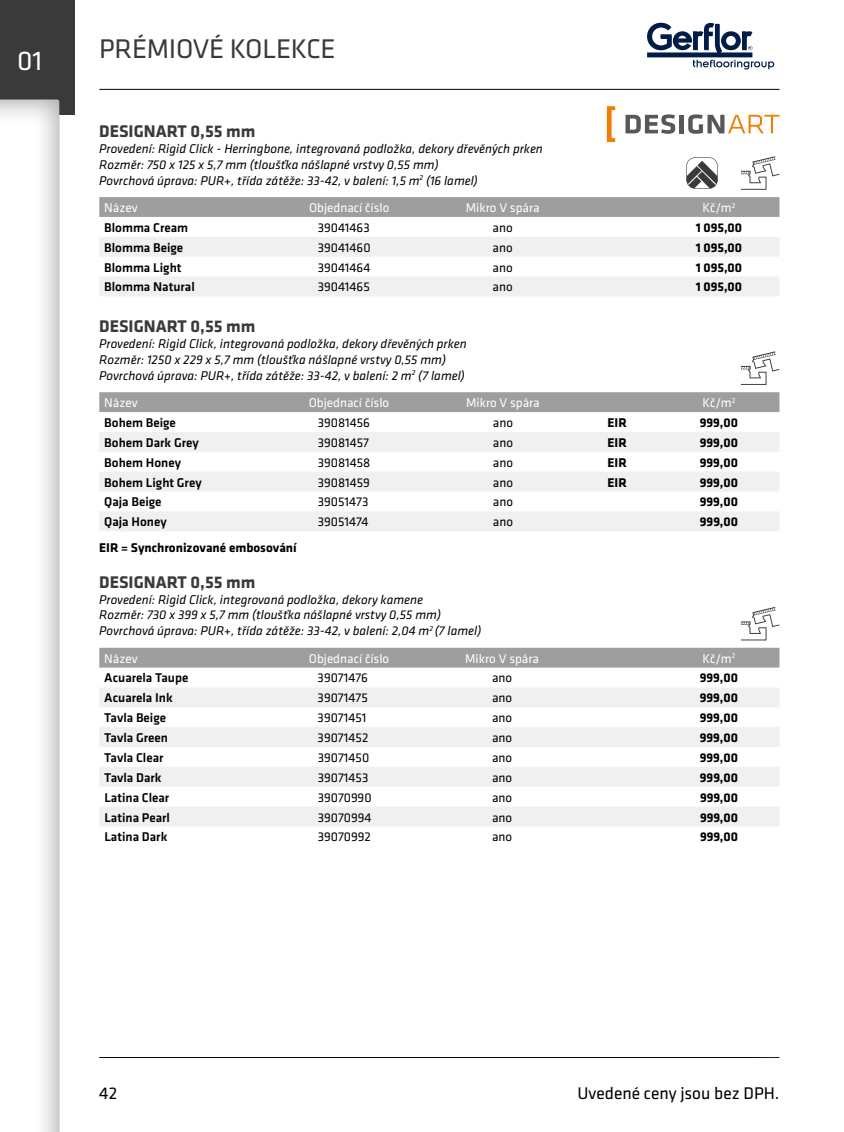
<style>
.page{position:relative;width:844px;height:1132px;background:#fff}
.page>*{position:absolute;margin:0;border:0;box-sizing:border-box;transform-origin:0 0}
.t1{font:28px "Klavika";letter-spacing:-.01em;color:#393a39}
.t2{font:28px "Klavika";color:#fff}
.t3{font:700 17.5px "Klavika";color:#393a39}
.t4{font:17.5px "Klavika";color:#000}
.t5{font:italic 13.12px/15.8px "Klavika";color:#000}
.t6{font:13.12px "Klavika";color:#000}
.t7{font:500 13.12px "Klavika";color:#000}
.t8{font:700 13.12px "Klavika";color:#000}
.t9{font:13.12px "Klavika";color:#fff}
</style>
<div class="page">
<hr style="left:99px;top:1056px;width:680px;height:1px;background:#000">
<div style="left:99px;top:197px;width:680px;height:20px;background:#9c9e9f"></div>
<svg style="left:99px;top:237px;width:680px;height:59px;fill:#f0f0f1"></svg>
<div style="left:99px;top:647px;width:680px;height:20px;background:#9c9e9f"></div>
<svg style="left:99px;top:688px;width:680px;height:138px;fill:#f0f0f1"></svg>
<div style="left:99px;top:392px;width:680px;height:20px;background:#9c9e9f"></div>
<svg style="left:99px;top:432px;width:680px;height:99px;fill:#f0f0f1"></svg>
<svg style="left:740px;top:156px;width:39px;height:34px"></svg>
<svg style="left:741px;top:607px;width:38px;height:33px"></svg>
<svg style="left:740px;top:351px;width:39px;height:34px"></svg>
<hr style="left:99px;top:89px;width:680px;height:1px;background:#000">
<svg style="left:647px;top:23px;width:127px;height:47px"></svg>
<svg style="left:625px;top:114px;width:50px;height:20px"></svg>
<hr style="left:679px;top:115px;width:4px;height:18px;background:#58585a">
<svg style="left:606px;top:106px;width:9px;height:36px"></svg>
<svg style="left:688px;top:114px;width:91px;height:20px"></svg>
<svg style="left:686px;top:157px;width:31px;height:32px"></svg>
<div style="left:0;top:0;width:74px;height:114px;background:#393a39"></div>
<div style="left:0;top:96px;width:63px;height:1035px;background:#000;opacity:.32"></div>
<h1 class="t2" style="left:17px;top:45px;width:27px">01</h1>
<h1 class="t1" style="left:99px;top:33px;width:238px">PRÉMIOVÉ KOLEKCE</h1>
<h2 class="t3" style="left:99px;top:122px;width:158px">DESIGNART 0,55 mm</h2>
<p class="t5" style="left:99px;top:141px;width:445px">Provedení: Rigid Click - Herringbone, integrovaná podložka, dekory dřevěných prken<br>Rozměr: 750 x 125 x 5,7 mm (tloušťka nášlapné vrstvy 0,55 mm)<br>Povrchová úprava: PUR+, třída zátěže: 33-42, v balení: 1,5 m<sup>2</sup> (16 lamel)</p>
<p class="t9" style="left:104px;top:200px;width:35px">Název</p>
<p class="t9" style="left:309px;top:200px;width:82px">Objednací číslo</p>
<p class="t9" style="left:465px;top:200px;width:75px">Mikro V spára</p>
<p class="t9" style="left:702px;top:200px;width:35px">Kč/m<sup>2</sup></p>
<p class="t7" style="left:104px;top:220px;width:85px">Blomma Cream</p>
<p class="t6" style="left:317px;top:220px;width:53px">39041463</p>
<p class="t6" style="left:492px;top:220px;width:22px">ano</p>
<p class="t8" style="left:695px;top:220px;width:48px">1 095,00</p>
<p class="t7" style="left:104px;top:240px;width:80px">Blomma Beige</p>
<p class="t6" style="left:317px;top:240px;width:54px">39041460</p>
<p class="t6" style="left:492px;top:240px;width:22px">ano</p>
<p class="t8" style="left:695px;top:240px;width:48px">1 095,00</p>
<p class="t7" style="left:104px;top:260px;width:79px">Blomma Light</p>
<p class="t6" style="left:317px;top:260px;width:54px">39041464</p>
<p class="t6" style="left:492px;top:260px;width:22px">ano</p>
<p class="t8" style="left:695px;top:260px;width:48px">1 095,00</p>
<p class="t7" style="left:104px;top:280px;width:92px">Blomma Natural</p>
<p class="t6" style="left:317px;top:280px;width:54px">39041465</p>
<p class="t6" style="left:492px;top:280px;width:22px">ano</p>
<p class="t8" style="left:695px;top:280px;width:48px">1 095,00</p>
<h2 class="t3" style="left:99px;top:317px;width:158px">DESIGNART 0,55 mm</h2>
<p class="t5" style="left:99px;top:336px;width:369px">Provedení: Rigid Click, integrovaná podložka, dekory dřevěných prken<br>Rozměr: 1250 x 229 x 5,7 mm (tloušťka nášlapné vrstvy 0,55 mm)<br>Povrchová úprava: PUR+, třída zátěže: 33-42, v balení: 2 m<sup>2</sup> (7 lamel)</p>
<p class="t9" style="left:104px;top:395px;width:35px">Název</p>
<p class="t9" style="left:309px;top:395px;width:82px">Objednací číslo</p>
<p class="t9" style="left:466px;top:395px;width:75px">Mikro V spára</p>
<p class="t9" style="left:702px;top:395px;width:35px">Kč/m<sup>2</sup></p>
<p class="t7" style="left:104px;top:415px;width:73px">Bohem Beige</p>
<p class="t6" style="left:317px;top:415px;width:54px">39081456</p>
<p class="t6" style="left:492px;top:415px;width:22px">ano</p>
<p class="t8" style="left:607px;top:415px;width:21px">EIR</p>
<p class="t8" style="left:699px;top:415px;width:40px">999,00</p>
<p class="t7" style="left:104px;top:435px;width:96px">Bohem Dark Grey</p>
<p class="t6" style="left:317px;top:435px;width:53px">39081457</p>
<p class="t6" style="left:492px;top:435px;width:22px">ano</p>
<p class="t8" style="left:607px;top:435px;width:21px">EIR</p>
<p class="t8" style="left:699px;top:435px;width:40px">999,00</p>
<p class="t7" style="left:104px;top:455px;width:78px">Bohem Honey</p>
<p class="t6" style="left:318px;top:455px;width:54px">39081458</p>
<p class="t6" style="left:492px;top:455px;width:22px">ano</p>
<p class="t8" style="left:607px;top:455px;width:21px">EIR</p>
<p class="t8" style="left:699px;top:455px;width:40px">999,00</p>
<p class="t7" style="left:104px;top:475px;width:99px">Bohem Light Grey</p>
<p class="t6" style="left:318px;top:475px;width:54px">39081459</p>
<p class="t6" style="left:493px;top:475px;width:22px">ano</p>
<p class="t8" style="left:607px;top:475px;width:21px">EIR</p>
<p class="t8" style="left:699px;top:475px;width:40px">999,00</p>
<p class="t7" style="left:104px;top:494px;width:59px">Qaja Beige</p>
<p class="t6" style="left:318px;top:494px;width:52px">39051473</p>
<p class="t6" style="left:493px;top:494px;width:22px">ano</p>
<p class="t8" style="left:699px;top:494px;width:40px">999,00</p>
<p class="t7" style="left:104px;top:514px;width:64px">Qaja Honey</p>
<p class="t6" style="left:318px;top:514px;width:52px">39051474</p>
<p class="t6" style="left:493px;top:514px;width:22px">ano</p>
<p class="t8" style="left:699px;top:514px;width:40px">999,00</p>
<p class="t8" style="left:99px;top:540px;width:199px">EIR = Synchronizované embosování</p>
<h2 class="t3" style="left:99px;top:572px;width:158px">DESIGNART 0,55 mm</h2>
<p class="t5" style="left:99px;top:591px;width:383px">Provedení: Rigid Click, integrovaná podložka, dekory kamene<br>Rozměr: 730 x 399 x 5,7 mm (tloušťka nášlapné vrstvy 0,55 mm)<br>Povrchová úprava: PUR+, třída zátěže: 33-42, v balení: 2,04 m<sup>2</sup> (7 lamel)</p>
<p class="t9" style="left:104px;top:651px;width:35px">Název</p>
<p class="t9" style="left:309px;top:651px;width:82px">Objednací číslo</p>
<p class="t9" style="left:465px;top:651px;width:75px">Mikro V spára</p>
<p class="t9" style="left:702px;top:651px;width:35px">Kč/m<sup>2</sup></p>
<p class="t7" style="left:104px;top:670px;width:86px">Acuarela Taupe</p>
<p class="t6" style="left:317px;top:670px;width:52px">39071476</p>
<p class="t6" style="left:492px;top:670px;width:22px">ano</p>
<p class="t8" style="left:699px;top:670px;width:40px">999,00</p>
<p class="t7" style="left:104px;top:690px;width:70px">Acuarela Ink</p>
<p class="t6" style="left:317px;top:690px;width:52px">39071475</p>
<p class="t6" style="left:492px;top:690px;width:22px">ano</p>
<p class="t8" style="left:699px;top:690px;width:40px">999,00</p>
<p class="t7" style="left:104px;top:710px;width:63px">Tavla Beige</p>
<p class="t6" style="left:317px;top:710px;width:50px">39071451</p>
<p class="t6" style="left:492px;top:710px;width:22px">ano</p>
<p class="t8" style="left:699px;top:710px;width:40px">999,00</p>
<p class="t7" style="left:104px;top:730px;width:65px">Tavla Green</p>
<p class="t6" style="left:317px;top:730px;width:52px">39071452</p>
<p class="t6" style="left:492px;top:730px;width:22px">ano</p>
<p class="t8" style="left:699px;top:730px;width:40px">999,00</p>
<p class="t7" style="left:104px;top:750px;width:61px">Tavla Clear</p>
<p class="t6" style="left:317px;top:750px;width:53px">39071450</p>
<p class="t6" style="left:492px;top:750px;width:22px">ano</p>
<p class="t8" style="left:699px;top:750px;width:40px">999,00</p>
<p class="t7" style="left:104px;top:770px;width:59px">Tavla Dark</p>
<p class="t6" style="left:317px;top:770px;width:52px">39071453</p>
<p class="t6" style="left:492px;top:770px;width:22px">ano</p>
<p class="t8" style="left:699px;top:770px;width:40px">999,00</p>
<p class="t7" style="left:104px;top:789px;width:66px">Latina Clear</p>
<p class="t6" style="left:317px;top:789px;width:55px">39070990</p>
<p class="t6" style="left:492px;top:789px;width:22px">ano</p>
<p class="t8" style="left:699px;top:789px;width:40px">999,00</p>
<p class="t7" style="left:104px;top:809px;width:67px">Latina Pearl</p>
<p class="t6" style="left:317px;top:809px;width:55px">39070994</p>
<p class="t6" style="left:492px;top:809px;width:22px">ano</p>
<p class="t8" style="left:699px;top:809px;width:40px">999,00</p>
<p class="t7" style="left:104px;top:829px;width:64px">Latina Dark</p>
<p class="t6" style="left:317px;top:829px;width:54px">39070992</p>
<p class="t6" style="left:492px;top:829px;width:22px">ano</p>
<p class="t8" style="left:699px;top:829px;width:40px">999,00</p>
<h2 class="t4" style="left:99px;top:1083px;width:19px">42</h2>
<h2 class="t4" style="left:577px;top:1083px;width:203px">Uvedené ceny jsou bez DPH.</h2>
</div>
